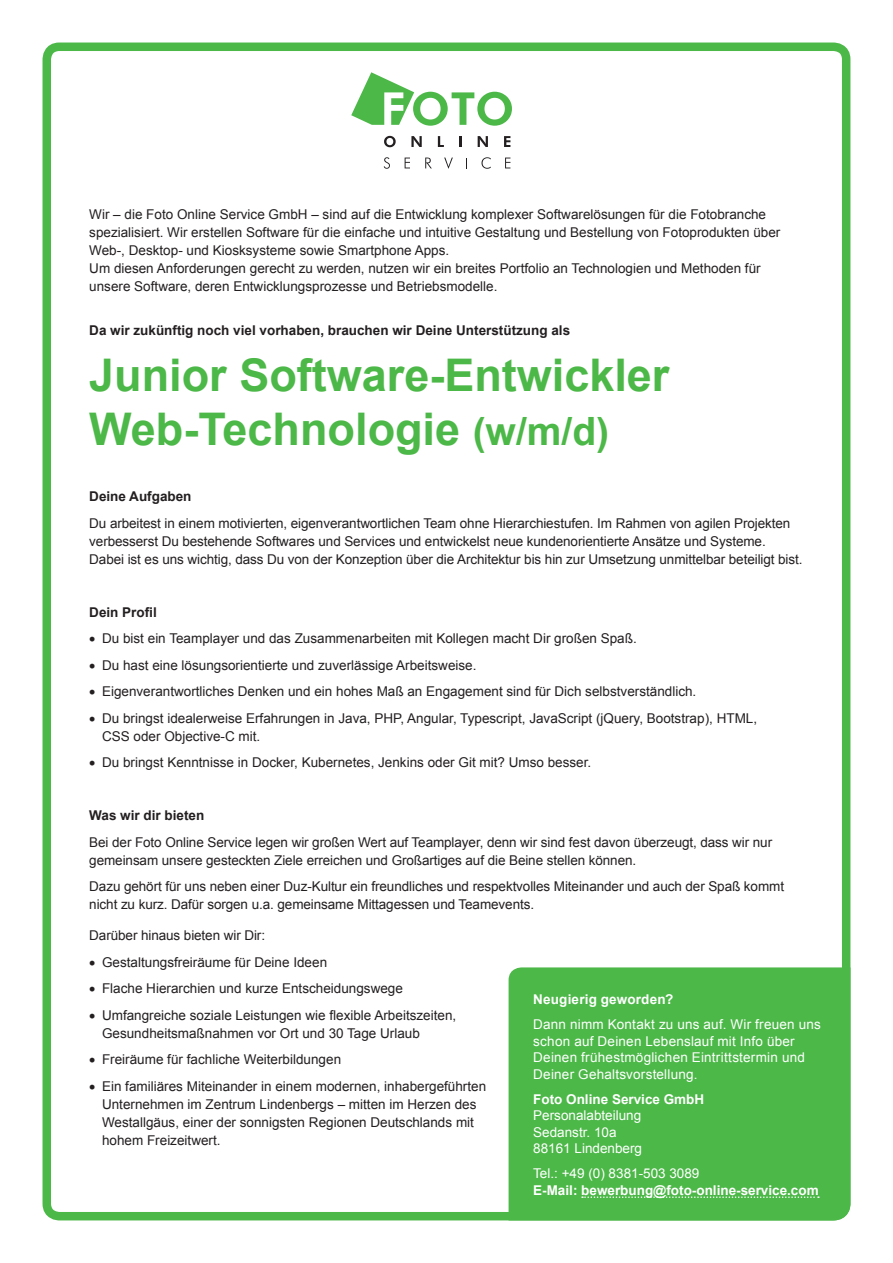
<style>
.page{position:relative;width:893px;height:1263px;background:#fff}
.page>*{position:absolute;margin:0;border:0;box-sizing:border-box;transform-origin:0 0}
.t1{font:700 45px/54px "Arial";color:#4cb848}
.t2{font:13.5px/18px "Arial";color:#231f20}
.t3{font:13.5px/16.5px "Arial";letter-spacing:.015em;color:#fff}
.t4{font:700 13.5px "Arial";color:#231f20}
.t5{font:700 13.5px "Arial";color:#fff}
.s1{font-size:39px}
</style>
<div class="page">
<div style="left:43px;top:43px;width:807px;height:1177px;border:9px solid #4cb848;border-radius:13px"></div>
<div style="left:509px;top:967px;width:341px;height:253px;background:#4cb848"></div>
<svg style="left:582px;top:1196px;width:237px;height:2px"></svg>
<svg style="left:351px;top:72px;width:161px;height:54px"></svg>
<svg style="left:384px;top:136px;width:12px;height:11px"></svg>
<svg style="left:411px;top:136px;width:11px;height:11px"></svg>
<svg style="left:438px;top:136px;width:6px;height:11px"></svg>
<svg style="left:459px;top:136px;width:2px;height:11px"></svg>
<svg style="left:478px;top:136px;width:10px;height:11px"></svg>
<svg style="left:504px;top:136px;width:6px;height:11px"></svg>
<svg style="left:384px;top:157px;width:6px;height:12px"></svg>
<svg style="left:405px;top:158px;width:5px;height:10px"></svg>
<svg style="left:425px;top:158px;width:7px;height:10px"></svg>
<svg style="left:444px;top:158px;width:9px;height:11px"></svg>
<svg style="left:481px;top:157px;width:10px;height:12px"></svg>
<svg style="left:505px;top:158px;width:5px;height:10px"></svg>
<p class="t2" style="left:89px;top:206px;width:693px">Wir – die Foto Online Service GmbH – sind auf die Entwicklung komplexer Softwarelösungen für die Fotobranche spezialisiert. Wir erstellen Software für die einfache und intuitive Gestaltung und Bestellung von Fotoprodukten über Web-, Desktop- und Kiosksysteme sowie Smartphone Apps.<br>Um diesen Anforderungen gerecht zu werden, nutzen wir ein breites Portfolio an Technologien und Methoden für unsere Software, deren Entwicklungsprozesse und Betriebsmodelle.</p>
<p class="t4" style="left:89px;top:321px;width:482px">Da wir zukünftig noch viel vorhaben, brauchen wir Deine Unterstützung als</p>
<h1 class="t1" style="left:89px;top:349px;width:582px">Junior Software-Entwickler<br>Web-Technologie <span class="s1">(w/m/d)</span></h1>
<p class="t4" style="left:89px;top:487px;width:104px">Deine Aufgaben</p>
<p class="t2" style="left:89px;top:514px;width:715px">Du arbeitest in einem motivierten, eigenverantwortlichen Team ohne Hierarchiestufen. Im Rahmen von agilen Projekten verbesserst Du bestehende Softwares und Services und entwickelst neue kundenorientierte Ansätze und Systeme.<br>Dabei ist es uns wichtig, dass Du von der Konzeption über die Architektur bis hin zur Umsetzung unmittelbar beteiligt bist.</p>
<p class="t4" style="left:89px;top:603px;width:69px">Dein Profil</p>
<p class="t2" style="left:89px;top:629px;width:549px">• Du bist ein Teamplayer und das Zusammenarbeiten mit Kollegen macht Dir großen Spaß.</p>
<p class="t2" style="left:89px;top:656px;width:389px">• Du hast eine lösungsorientierte und zuverlässige Arbeitsweise.</p>
<p class="t2" style="left:89px;top:682px;width:609px">• Eigenverantwortliches Denken und ein hohes Maß an Engagement sind für Dich selbstverständlich.</p>
<p class="t2" style="left:102px;top:709px;width:657px;text-indent:-13px">• Du bringst idealerweise Erfahrungen in Java, PHP, Angular, Typescript, JavaScript (jQuery, Bootstrap), HTML,<br>CSS oder Objective-C mit.</p>
<p class="t2" style="left:89px;top:753px;width:503px">• Du bringst Kenntnisse in Docker, Kubernetes, Jenkins oder Git mit? Umso besser.</p>
<p class="t4" style="left:89px;top:806px;width:117px">Was wir dir bieten</p>
<p class="t2" style="left:89px;top:833px;width:684px">Bei der Foto Online Service legen wir großen Wert auf Teamplayer, denn wir sind fest davon überzeugt, dass wir nur gemeinsam unsere gesteckten Ziele erreichen und Großartiges auf die Beine stellen können.</p>
<p class="t2" style="left:89px;top:877px;width:696px">Dazu gehört für uns neben einer Duz-Kultur ein freundliches und respektvolles Miteinander und auch der Spaß kommt nicht zu kurz. Dafür sorgen u.a. gemeinsame Mittagessen und Teamevents.</p>
<p class="t2" style="left:89px;top:927px;width:177px">Darüber hinaus bieten wir Dir:</p>
<p class="t2" style="left:89px;top:953px;width:239px">• Gestaltungsfreiräume für Deine Ideen</p>
<p class="t2" style="left:89px;top:980px;width:315px">• Flache Hierarchien und kurze Entscheidungswege</p>
<p class="t2" style="left:102px;top:1006px;width:356px;text-indent:-13px">• Umfangreiche soziale Leistungen wie flexible Arbeitszeiten,<br>Gesundheitsmaßnahmen vor Ort und 30 Tage Urlaub</p>
<p class="t2" style="left:89px;top:1051px;width:253px">• Freiräume für fachliche Weiterbildungen</p>
<p class="t2" style="left:102px;top:1077px;width:386px;text-indent:-13px">• Ein familiäres Miteinander in einem modernen, inhabergeführten Unternehmen im Zentrum Lindenbergs – mitten im Herzen des Westallgäus, einer der sonnigsten Regionen Deutschlands mit hohem Freizeitwert.</p>
<p class="t5" style="left:533px;top:991px;width:142px">Neugierig geworden?</p>
<p class="t3" style="left:533px;top:1016px;width:289px">Dann nimm Kontakt zu uns auf. Wir freuen uns schon auf Deinen Lebenslauf mit Info über Deinen frühestmöglichen Eintrittstermin und Deiner Gehaltsvorstellung.</p>
<p class="t5" style="left:533px;top:1090px;width:173px">Foto Online Service GmbH</p>
<p class="t3" style="left:533px;top:1107px;width:110px">Personalabteilung<br>Sedanstr. 10a<br>88161 Lindenberg</p>
<p class="t3" style="left:533px;top:1165px;width:168px">Tel.: +49 (0) 8381-503 3089</p>
<p class="t5" style="left:533px;top:1181px;width:287px">E-Mail: bewerbung@foto-online-service.com</p>
</div>
